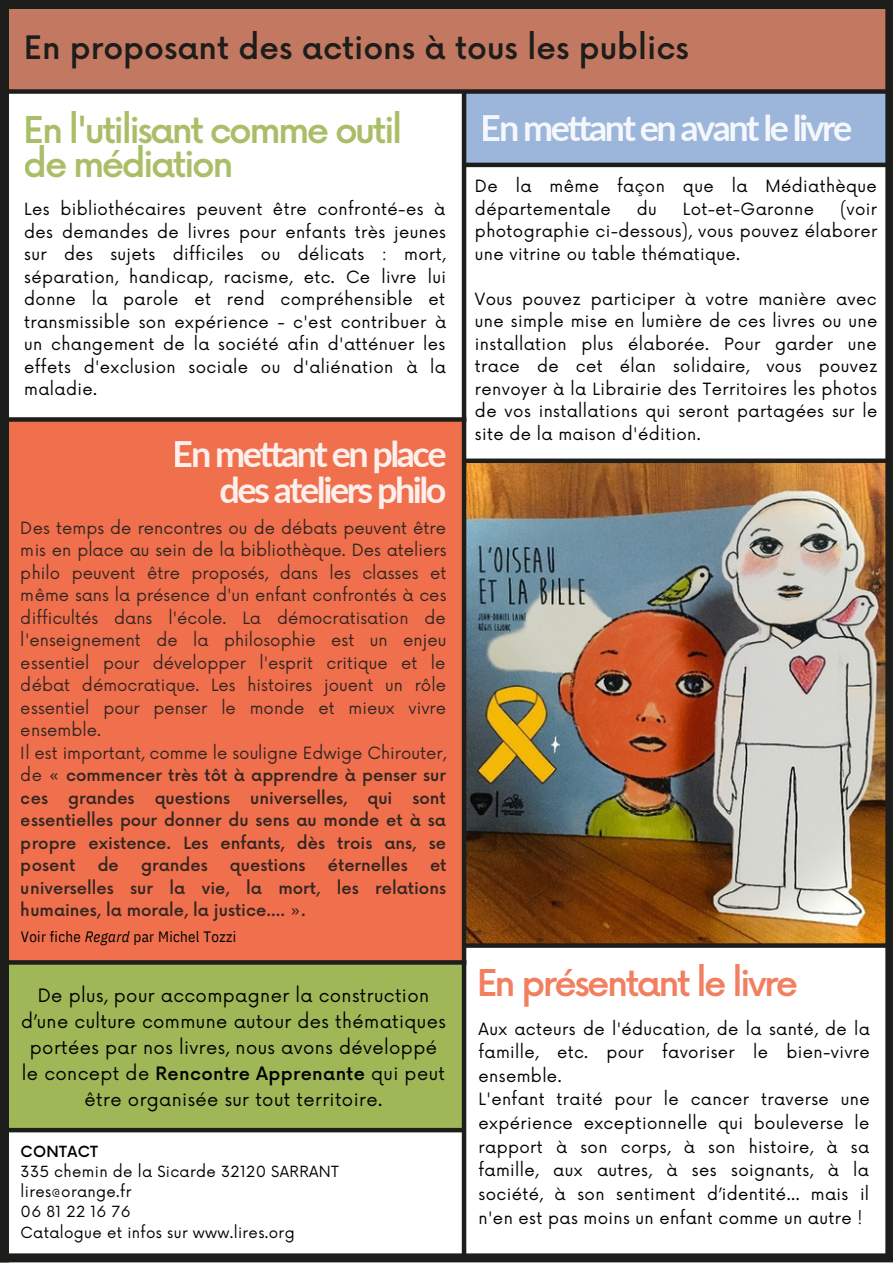
<style>
.page{position:relative;width:893px;height:1264px;background:#fff}
.page>*{position:absolute;margin:0;border:0;box-sizing:border-box;transform-origin:0 0}
.t1{font:700 36px/36px "Lato";letter-spacing:-.07em;color:#fff;text-align:right}
.t2{font:500 36px/34.8px "Now";letter-spacing:-.07em;color:#9fb756}
.t3{font:500 36px "Now";letter-spacing:-.07em;color:#f0704e}
.t4{font:500 31.5px "Now";color:#1d1d1b}
.t5{font:18px/25.8px "Now";letter-spacing:.02em;color:#000;text-align:center}
.t6{font:16.5px/22.5px "Now";letter-spacing:.02em;color:#000;text-align:justify}
.t7{font:16.5px/22.5px "Now";color:#1d1d1b}
.t8{font:500 16.5px/22.5px "Now";color:#1d1d1b;text-align:justify}
.t9{font:15px/20.2px "Now";letter-spacing:.02em;color:#000}
.t10{font:15px "IBM Plex Sans Cond";letter-spacing:.02em;color:#000}
.t11{font:500 15px "Now";letter-spacing:.02em;color:#000}
.s1{font-weight:500}
.s2{font-style:italic}
</style>
<div class="page">
<div style="left:3px;top:962px;width:460px;height:167px;background:#9fb756"></div>
<div style="left:4px;top:420px;width:460px;height:542px;background:#f0704e"></div>
<div style="left:0;top:0;width:891px;height:91px;background:#c37861"></div>
<div style="left:464px;top:94px;width:428px;height:71px;background:#9cb5da"></div>
<div style="left:0;top:0;width:9px;height:1262px;background:#1d1d1b"></div>
<img style="left:466px;top:463px;width:419px;height:480px">
<div style="left:885px;top:2px;width:7px;height:1258px;background:#1d1d1b"></div>
<div style="left:0;top:1253px;width:892px;height:9px;background:#1d1d1b"></div>
<div style="left:0;top:0;width:892px;height:9px;background:#1d1d1b"></div>
<div style="left:4px;top:89px;width:884px;height:5px;background:#1d1d1b"></div>
<div style="left:0;top:417px;width:466px;height:5px;background:#1d1d1b"></div>
<hr style="left:462px;top:92px;width:4px;height:1165px;background:#1d1d1b">
<div style="left:0;top:1127px;width:464px;height:5px;background:#1d1d1b"></div>
<hr style="left:464px;top:163px;width:424px;height:4px;background:#1d1d1b">
<div style="left:462px;top:458px;width:424px;height:5px;background:#1d1d1b"></div>
<svg style="left:466px;top:943px;width:420px;height:4px;fill:#1d1d1b"></svg>
<svg style="left:9px;top:960px;width:453px;height:4px;fill:#1d1d1b"></svg>
<h2 class="t4" style="left:24px;top:30px;width:666px">En proposant des actions à tous les publics</h2>
<h1 class="t2" style="left:24px;top:114px;width:380px">En l'utilisant comme outil de médiation</h1>
<h1 class="t1" style="left:481px;top:109px;width:373px">En mettant en avant le livre</h1>
<p class="t6" style="left:475px;top:176px;width:403px">De la même façon que la Médiathèque départementale</p>
<p class="t6" style="left:475px;top:199px;width:404px;text-indent:365px">(voir photographie ci-dessous), vous pouvez élaborer une vitrine ou table thématique.</p>
<p class="t6" style="left:475px;top:288px;width:404px">Vous pouvez participer à votre manière avec une simple mise en lumière de ces livres ou une installation plus élaborée. Pour garder une trace de cet élan solidaire, vous pouvez renvoyer à la Librairie des Territoires les photos de vos installations qui seront partagées sur le site de la maison d'édition.</p>
<p class="t6" style="left:636px;top:199px;width:21px">du</p>
<p class="t6" style="left:682px;top:199px;width:133px">Lot-et-Garonne</p>
<p class="t6" style="left:24px;top:199px;width:423px">Les bibliothécaires peuvent être confronté-es à des demandes de livres pour enfants très jeunes sur des sujets difficiles ou délicats : mort, séparation, handicap, racisme, etc. Ce livre lui donne la parole et rend compréhensible et transmissible son expérience - c'est contribuer à un changement de la société afin d'atténuer les effets d'exclusion sociale ou d'aliénation à la maladie.</p>
<h1 class="t1" style="left:173px;top:434px;width:275px">En mettant en place des ateliers philo</h1>
<p class="t7" style="left:21px;top:517px;width:427px">Des temps de rencontres ou de débats peuvent être mis en place au sein de la bibliothèque. Des ateliers philo peuvent être proposés, dans les classes et même sans la présence d'un enfant confrontés à ces difficultés dans l'école. La démocratisation de l'enseignement de la philosophie est un enjeu essentiel pour développer l'esprit critique et le débat démocratique. Les histoires jouent un rôle essentiel pour penser le monde et mieux vivre ensemble.<br>Il est important, comme le souligne Edwige Chirouter, de <span class="s1">« commencer très tôt à apprendre à penser sur ces grandes questions universelles, qui sont essentielles pour donner du sens au monde et à sa propre existence. Les enfants, dès trois ans, se posent</span></p>
<p class="t8" style="left:98px;top:854px;width:23px">de</p>
<p class="t8" style="left:141px;top:854px;width:68px">grandes</p>
<p class="t8" style="left:230px;top:854px;width:77px">questions</p>
<p class="t8" style="left:328px;top:854px;width:81px">éternelles</p>
<p class="t8" style="left:21px;top:854px;width:427px;text-indent:409px">et universelles sur la vie, la mort, les relations humaines, la morale, la justice.... ».</p>
<p class="t10" style="left:21px;top:926px;width:217px">Voir fiche <span class="s2">Regard</span> par Michel Tozzi</p>
<p class="t5" style="left:21px;top:984px;width:426px">De plus, pour accompagner la construction d’une culture commune autour des thématiques portées par nos livres, nous avons développé le concept de <span class="s1">Rencontre Apprenante</span> qui peut être organisée sur tout territoire.</p>
<p class="t11" style="left:21px;top:1143px;width:79px">CONTACT</p>
<p class="t9" style="left:21px;top:1162px;width:320px">335 chemin de la Sicarde 32120 SARRANT lires@orange.fr<br>06 81 22 16 76<br>Catalogue et infos sur www.lires.org</p>
<h1 class="t3" style="left:476px;top:964px;width:323px">En présentant le livre</h1>
<p class="t6" style="left:478px;top:1017px;width:393px;line-height:23.5px;text-align:left">Aux acteurs de l'éducation, de la santé, de la famille, etc. pour favoriser le bien-vivre ensemble.<br>L'enfant traité pour le cancer traverse une expérience exceptionnelle qui bouleverse le rapport à son corps, à son histoire, à sa famille, aux autres, à ses soignants, à la société, à son sentiment d’identité… mais il n'en est pas moins un enfant comme un autre !</p>
</div>
